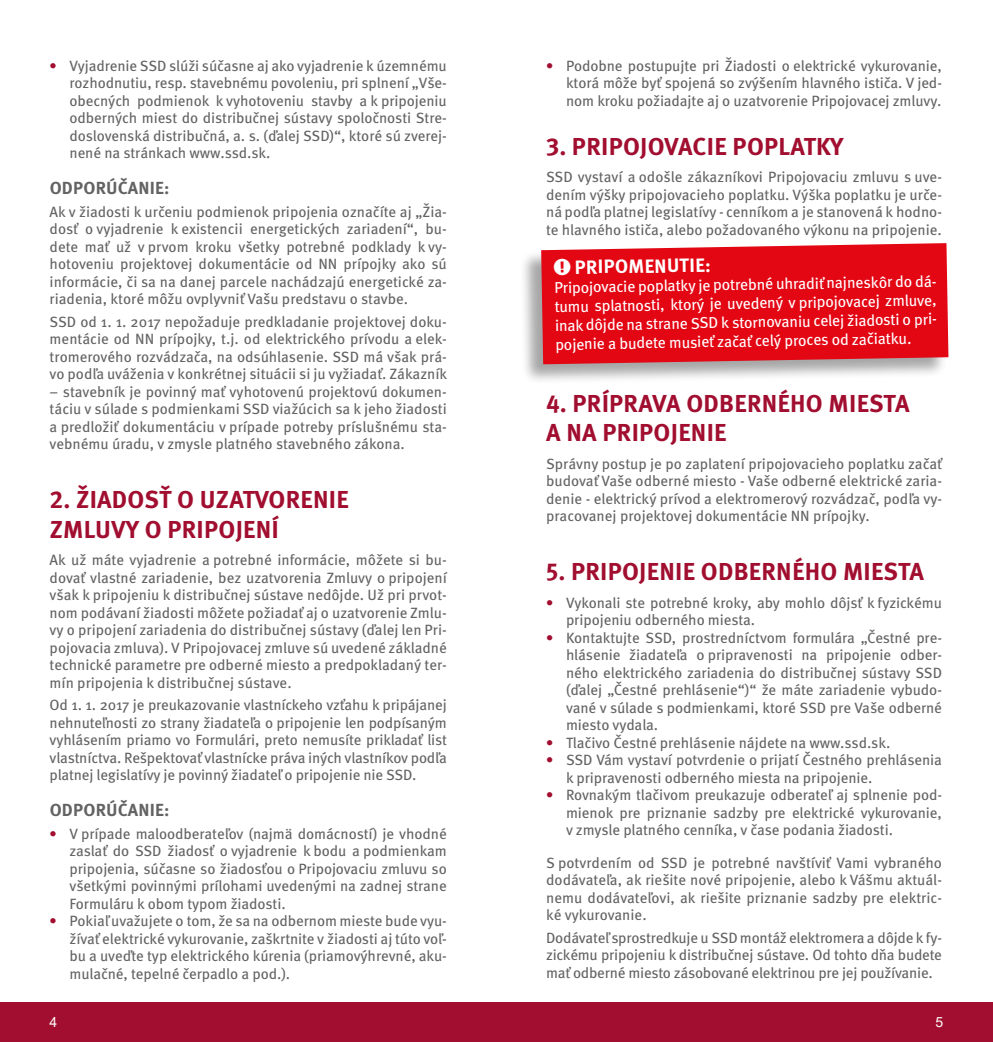
<style>
.page{position:relative;width:993px;height:1042px;background:#fff}
.page>*{position:absolute;margin:0;border:0;box-sizing:border-box;transform-origin:0 0}
.t1{font:700 24.5px/29.4px "Meta Pro";letter-spacing:.01em;color:#a10e2f}
.t2{font:700 19.25px "Meta Pro";color:#fff}
.t3{font:700 17.5px "Meta Pro";letter-spacing:.01em;color:#646363}
.t4{font:15.75px/18.9px "Meta Pro";color:#fff}
.t5{font:14.88px/17.5px "Meta Pro";letter-spacing:-.005em;color:#646363;text-align:justify}
.t6{font:14px "Arial";color:#fff}
.s1{font-weight:700;color:#a10e2f}
</style>
<div class="page">
<div style="left:0;top:1002px;width:496px;height:40px;background:#a10e2f"></div>
<div style="left:496px;top:1002px;width:496px;height:40px;background:#a10e2f"></div>
<div style="left:519px;top:242px;width:428px;height:143px;background:#000;opacity:.35"></div>
<svg style="left:541px;top:243px;width:407px;height:121px;fill:#e30613"></svg>
<svg style="left:553px;top:259px;width:17px;height:17px"></svg>
<p class="t5" style="left:69px;top:57px;width:379px;text-indent:-20px"><span class="s1">•</span> Vyjadrenie SSD slúži súčasne aj ako vyjadrenie k územnému rozhodnutiu, resp. stavebnému povoleniu, pri splnení „Vše&shy;obecných podmienok k vyhotoveniu stavby a k pripojeniu odberných miest do distribučnej sústavy spoločnosti Stre&shy;doslovenská distribučná, a. s. (ďalej SSD)“, ktoré sú zverej&shy;nené na stránkach www.ssd.sk.</p>
<p class="t3" style="left:50px;top:177px;width:121px">ODPORÚČANIE:</p>
<p class="t5" style="left:50px;top:203px;width:398px">Ak v žiadosti k určeniu podmienok pripojenia označíte aj „Žia&shy;dosť o vyjadrenie k existencii energetických zariadení“, bu&shy;dete mať už v prvom kroku všetky potrebné podklady k vy&shy;hotoveniu projektovej dokumentácie od NN prípojky ako sú informácie, či sa na danej parcele nachádzajú energetické za&shy;riadenia, ktoré môžu ovplyvniť Vašu predstavu o stavbe.</p>
<p class="t5" style="left:50px;top:313px;width:399px">SSD od 1. 1. 2017 nepožaduje predkladanie projektovej doku&shy;mentácie od NN prípojky, t.j. od elektrického prívodu a elek&shy;tromerového rozvádzača, na odsúhlasenie. SSD má však prá&shy;vo podľa uváženia v konkrétnej situácii si ju vyžiadať. Zákazník</p>
<p class="t5" style="left:50px;top:383px;width:398px">– stavebník je povinný mať vyhotovenú projektovú dokumen&shy;táciu v súlade s podmienkami SSD viažúcich sa k jeho žiadosti a predložiť dokumentáciu v prípade potreby príslušnému sta&shy;vebnému úradu, v zmysle platného stavebného zákona.</p>
<h1 class="t1" style="left:50px;top:486px;width:300px">2. ŽIADOSŤ O UZATVORENIE<br>ZMLUVY O PRIPOJENÍ</h1>
<p class="t5" style="left:50px;top:552px;width:398px">Ak už máte vyjadrenie a potrebné informácie, môžete si bu&shy;dovať vlastné zariadenie, bez uzatvorenia Zmluvy o pripojení však k pripojeniu k distribučnej sústave nedôjde. Už pri prvot&shy;nom podávaní žiadosti môžete požiadať aj o uzatvorenie Zmlu&shy;vy o pripojení zariadenia do distribučnej sústavy (ďalej len Pri&shy;pojovacia zmluva). V Pripojovacej zmluve sú uvedené základné technické parametre pre odberné miesto a predpokladaný ter&shy;mín pripojenia k distribučnej sústave.</p>
<p class="t5" style="left:50px;top:697px;width:399px">Od 1. 1. 2017 je preukazovanie vlastníckeho vzťahu k pripájanej nehnuteľnosti zo strany žiadateľa o pripojenie len podpísaným vyhlásením priamo vo Formulári, preto nemusíte prikladať list vlastníctva. Rešpektovať vlastnícke práva iných vlastníkov podľa platnej legislatívy je povinný žiadateľ o pripojenie nie SSD.</p>
<p class="t3" style="left:50px;top:799px;width:121px">ODPORÚČANIE:</p>
<p class="t5" style="left:69px;top:825px;width:379px;text-indent:-20px"><span class="s1">•</span> V prípade maloodberateľov (najmä domácností) je vhodné zaslať do SSD žiadosť o vyjadrenie k bodu a podmienkam pripojenia, súčasne so žiadosťou o Pripojovaciu zmluvu so všetkými povinnými prílohami uvedenými na zadnej strane Formuláru k obom typom žiadosti.</p>
<p class="t5" style="left:69px;top:912px;width:379px;text-indent:-20px"><span class="s1">•</span> Pokiaľ uvažujete o tom, že sa na odbernom mieste bude vyu&shy;žívať elektrické vykurovanie, zaškrtnite v žiadosti aj túto voľ&shy;bu a uveďte typ elektrického kúrenia (priamovýhrevné, aku&shy;mulačné, tepelné čerpadlo a pod.).</p>
<p class="t5" style="left:566px;top:57px;width:377px;text-indent:-20px"><span class="s1">•</span> Podobne postupujte pri Žiadosti o elektrické vykurovanie, ktorá môže byť spojená so zvýšením hlavného ističa. V jed&shy;nom kroku požiadajte aj o uzatvorenie Pripojovacej zmluvy.</p>
<h1 class="t1" style="left:546px;top:133px;width:299px">3. PRIPOJOVACIE POPLATKY</h1>
<p class="t5" style="left:546px;top:169px;width:397px">SSD vystaví a odošle zákazníkovi Pripojovaciu zmluvu s uve&shy;dením výšky pripojovacieho poplatku. Výška poplatku je urče&shy;ná podľa platnej legislatívy - cenníkom a je stanovená k hodno&shy;te hlavného ističa, alebo požadovaného výkonu na pripojenie.</p>
<p class="t2" style="left:574px;top:255px;width:138px;rotate:-1deg">PRIPOMENUTIE:</p>
<p class="t4" style="left:554px;top:279px;width:386px;rotate:-1deg">Pripojovacie poplatky je potrebné uhradiť najneskôr do dá&shy;tumu splatnosti, ktorý je uvedený v pripojovacej zmluve, inak dôjde na strane SSD k stornovaniu celej žiadosti o pri&shy;pojenie a budete musieť začať celý proces od začiatku.</p>
<h1 class="t1" style="left:546px;top:389px;width:365px">4. PRÍPRAVA ODBERNÉHO MIESTA<br>A NA PRIPOJENIE</h1>
<p class="t5" style="left:546px;top:455px;width:397px">Správny postup je po zaplatení pripojovacieho poplatku začať budovať Vaše odberné miesto - Vaše odberné elektrické zaria&shy;denie - elektrický prívod a elektromerový rozvádzač, podľa vy&shy;pracovanej projektovej dokumentácie NN prípojky.</p>
<h1 class="t1" style="left:546px;top:558px;width:379px">5. PRIPOJENIE ODBERNÉHO MIESTA</h1>
<p class="t5" style="left:566px;top:594px;width:377px;text-indent:-20px"><span class="s1">•</span> Vykonali ste potrebné kroky, aby mohlo dôjsť k fyzickému pripojeniu odberného miesta.</p>
<p class="t5" style="left:566px;top:629px;width:377px;text-indent:-20px"><span class="s1">•</span> Kontaktujte SSD, prostredníctvom formulára „Čestné pre&shy;hlásenie žiadateľa o pripravenosti na pripojenie odber&shy;ného elektrického zariadenia do distribučnej sústavy SSD (ďalej „Čestné prehlásenie“)“ že máte zariadenie vybudo&shy;vané v súlade s podmienkami, ktoré SSD pre Vaše odberné miesto vydala.</p>
<p class="t5" style="left:546px;top:734px;width:345px"><span class="s1">•</span> Tlačivo Čestné prehlásenie nájdete na www.ssd.sk.</p>
<p class="t5" style="left:566px;top:752px;width:377px;text-indent:-20px"><span class="s1">•</span> SSD Vám vystaví potvrdenie o prijatí Čestného prehlásenia k pripravenosti odberného miesta na pripojenie.</p>
<p class="t5" style="left:566px;top:787px;width:377px;text-indent:-20px"><span class="s1">•</span> Rovnakým tlačivom preukazuje odberateľ aj splnenie pod&shy;mienok pre priznanie sadzby pre elektrické vykurovanie, v zmysle platného cenníka, v čase podania žiadosti.</p>
<p class="t5" style="left:546px;top:854px;width:397px">S potvrdením od SSD je potrebné navštíviť Vami vybraného dodávateľa, ak riešite nové pripojenie, alebo k Vášmu aktuál&shy;nemu dodávateľovi, ak riešite priznanie sadzby pre elektric&shy;ké vykurovanie.</p>
<p class="t5" style="left:546px;top:929px;width:397px">Dodávateľ sprostredkuje u SSD montáž elektromera a dôjde k fy&shy;zickému pripojeniu k distribučnej sústave. Od tohto dňa budete mať odberné miesto zásobované elektrinou pre jej používanie.</p>
<p class="t6" style="left:50px;top:1012px;width:9px">4</p>
<p class="t6" style="left:935px;top:1012px;width:9px">5</p>
</div>
